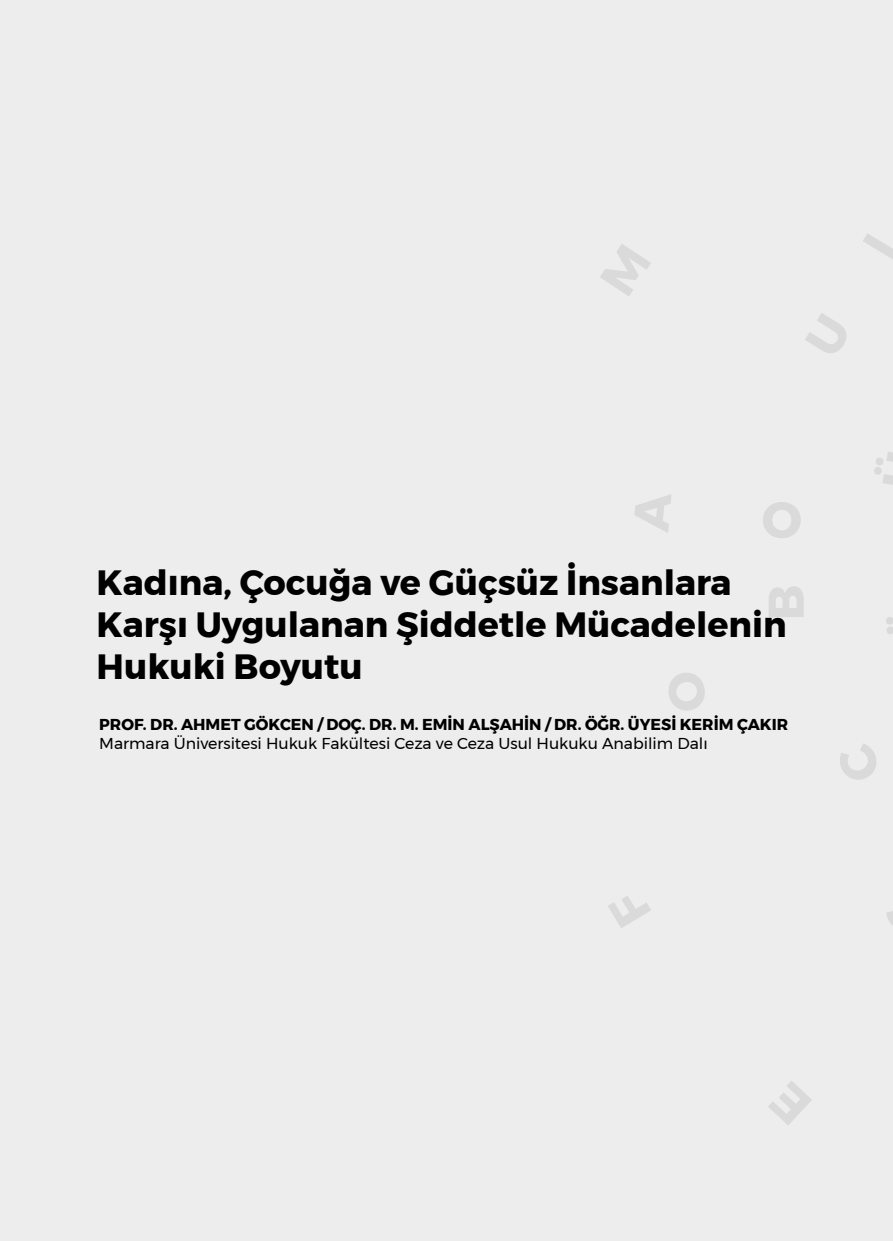
<style>
.page{position:relative;width:893px;height:1241px;background:#fff}
.page>*{position:absolute;margin:0;border:0;box-sizing:border-box;transform-origin:0 0}
.t1{font:700 35px/42px "Montserrat";color:#000}
.t2{font:15.75px "Montserrat";color:#000}
.t3{font:700 15.75px "Montserrat";color:#000}
</style>
<div class="page">
<div style="left:0;top:0;width:893px;height:1240px;background:#ededed"></div>
<p class="t1" style="left:97px;top:562px;width:691px">Kadına, Çocuğa ve Güçsüz İnsanlara<br>Karşı Uygulanan Şiddetle Mücadelenin<br>Hukuki Boyutu</p>
<p class="t3" style="left:99px;top:711px;width:690px">PROF. DR. AHMET GÖKCEN / DOÇ. DR. M. EMİN ALŞAHİN / DR. ÖĞR. ÜYESİ KERİM ÇAKIR</p>
<p class="t2" style="left:99px;top:731px;width:610px">Marmara Üniversitesi Hukuk Fakültesi Ceza ve Ceza Usul Hukuku Anabilim Dalı</p>
</div>
